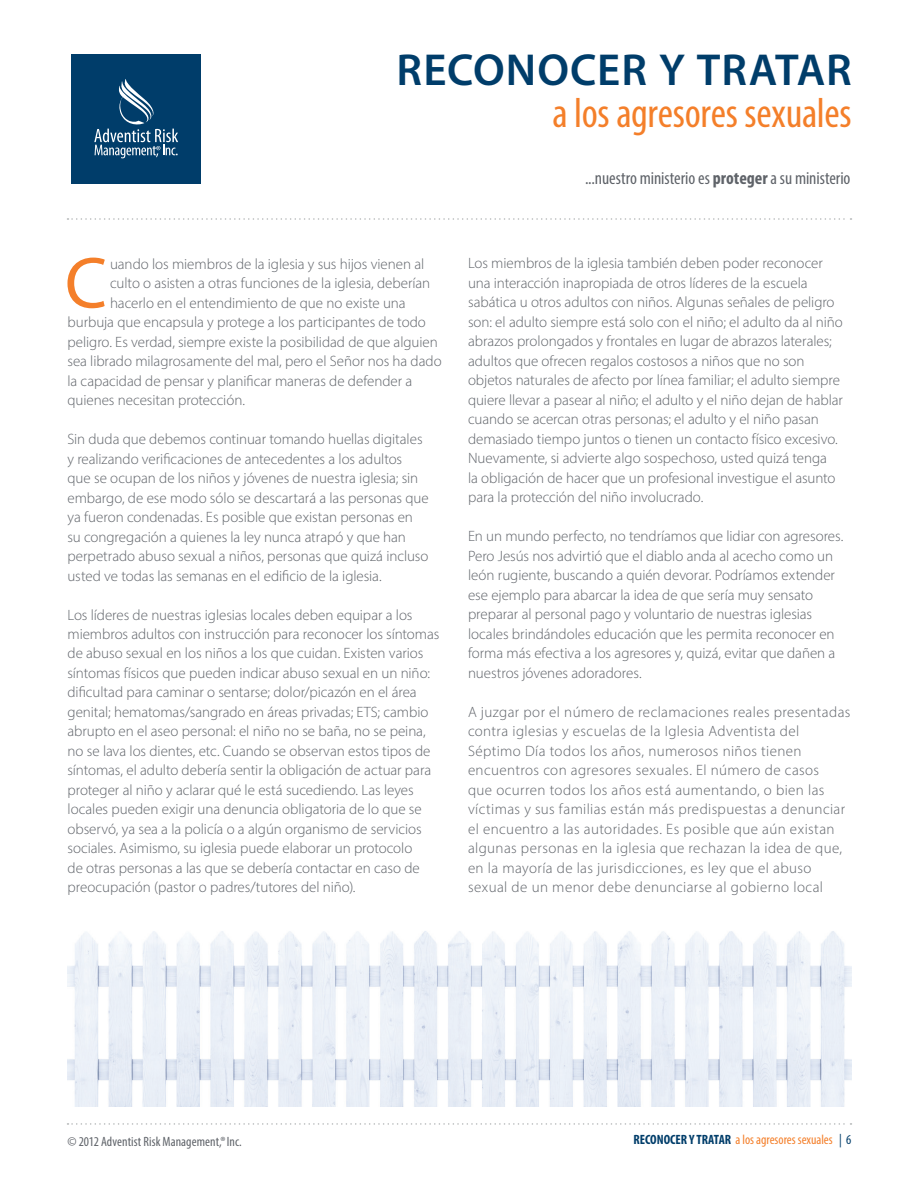
<style>
.page{position:relative;width:918px;height:1188px;background:#fff}
.page>*{position:absolute;margin:0;border:0;box-sizing:border-box;transform-origin:0 0}
.t1{font:72.9px "Myriad Pro";color:#f47f2a}
.t2{font:600 45px "Myriad Pro";letter-spacing:.02em;color:#003d6a}
.t3{font:condensed 42px "Myriad Pro";letter-spacing:-.01em;color:#f47f2a}
.t4{font:condensed 18px "Myriad Pro";letter-spacing:-.005em;color:#5f6369}
.t5{font:300 15px/19.5px "Myriad Pro";color:#5f6369}
.t6{font:300 15px/19.5px "Myriad Pro";letter-spacing:.025em;color:#5f6369}
.t7{font:condensed 13.5px "Myriad Pro";color:#f47f2a}
.t8{font:condensed 13.5px "Myriad Pro";letter-spacing:.005em;color:#5f6369}
.s1{font-weight:700}
.s2{font-weight:700;color:#003d6a}
.s3{color:#003d6a}
</style>
<div class="page">
<div style="left:71px;top:54px;width:130px;height:130px;background:#003d6a"></div>
<svg style="left:94px;top:79px;width:84px;height:79px"></svg>
<svg style="left:68px;top:218px;width:783px;height:2px"></svg>
<svg style="left:68px;top:1123px;width:783px;height:2px"></svg>
<img style="left:68px;top:931px;width:784px;height:176px">
<h2 class="t2" style="left:397px;top:41px;width:457px">RECONOCER Y TRATAR</h2>
<h3 class="t3" style="left:552px;top:87px;width:301px">a los agresores sexuales</h3>
<p class="t4" style="left:585px;top:167px;width:267px">...nuestro ministerio es <span class="s1">proteger</span> a su ministerio</p>
<h1 class="t1" style="left:65px;top:238px;width:44px">C</h1>
<p class="t5" style="left:110px;top:254px;width:316px">uando los miembros de la iglesia y sus hijos vienen al</p>
<p class="t5" style="left:110px;top:273px;width:322px">culto o asisten a otras funciones de la iglesia, deberían</p>
<p class="t5" style="left:110px;top:293px;width:297px">hacerlo en el entendimiento de que no existe una</p>
<p class="t5" style="left:68px;top:312px;width:360px">burbuja que encapsula y protege a los participantes de todo</p>
<p class="t5" style="left:68px;top:332px;width:372px">peligro. Es verdad, siempre existe la posibilidad de que alguien</p>
<p class="t5" style="left:68px;top:351px;width:376px">sea librado milagrosamente del mal, pero el Señor nos ha dado</p>
<p class="t5" style="left:68px;top:371px;width:346px">la capacidad de pensar y planificar maneras de defender a</p>
<p class="t5" style="left:68px;top:390px;width:179px">quienes necesitan protección.</p>
<p class="t5" style="left:68px;top:429px;width:363px">Sin duda que debemos continuar tomando huellas digitales y realizando verificaciones de antecedentes a los adultos que se ocupan de los niños y jóvenes de nuestra iglesia; sin embargo, de ese modo sólo se descartará a las personas que ya fueron condenadas. Es posible que existan personas en su congregación a quienes la ley nunca atrapó y que han perpetrado abuso sexual a niños, personas que quizá incluso usted ve todas las semanas en el edificio de la iglesia.</p>
<p class="t5" style="left:68px;top:605px;width:373px">Los líderes de nuestras iglesias locales deben equipar a los miembros adultos con instrucción para reconocer los síntomas de abuso sexual en los niños a los que cuidan. Existen varios síntomas físicos que pueden indicar abuso sexual en un niño: dificultad para caminar o sentarse; dolor/picazón en el área genital; hematomas/sangrado en áreas privadas; ETS; cambio abrupto en el aseo personal: el niño no se baña, no se peina, no se lava los dientes, etc. Cuando se observan estos tipos de síntomas, el adulto debería sentir la obligación de actuar para proteger al niño y aclarar qué le está sucediendo. Las leyes locales pueden exigir una denuncia obligatoria de lo que se observó, ya sea a la policía o a algún organismo de servicios sociales. Asimismo, su iglesia puede elaborar un protocolo<br>de otras personas a las que se debería contactar en caso de preocupación (pastor o padres/tutores del niño).</p>
<p class="t5" style="left:468px;top:254px;width:377px">Los miembros de la iglesia también deben poder reconocer una interacción inapropiada de otros líderes de la escuela sabática u otros adultos con niños. Algunas señales de peligro son: el adulto siempre está solo con el niño; el adulto da al niño abrazos prolongados y frontales en lugar de abrazos laterales; adultos que ofrecen regalos costosos a niños que no son objetos naturales de afecto por línea familiar; el adulto siempre quiere llevar a pasear al niño; el adulto y el niño dejan de hablar cuando se acercan otras personas; el adulto y el niño pasan demasiado tiempo juntos o tienen un contacto físico excesivo.<br>Nuevamente, si advierte algo sospechoso, usted quizá tenga<br>la obligación de hacer que un profesional investigue el asunto para la protección del niño involucrado.</p>
<p class="t5" style="left:468px;top:527px;width:377px">En un mundo perfecto, no tendríamos que lidiar con agresores.<br>Pero Jesús nos advirtió que el diablo anda al acecho como un león rugiente, buscando a quién devorar. Podríamos extender ese ejemplo para abarcar la idea de que sería muy sensato preparar al personal pago y voluntario de nuestras iglesias locales brindándoles educación que les permita reconocer en forma más efectiva a los agresores y, quizá, evitar que dañen a nuestros jóvenes adoradores.</p>
<p class="t6" style="left:468px;top:702px;width:384px">A juzgar por el número de reclamaciones reales presentadas contra iglesias y escuelas de la Iglesia Adventista del Séptimo Día todos los años, numerosos niños tienen encuentros con agresores sexuales. El número de casos<br>que ocurren todos los años está aumentando, o bien las víctimas y sus familias están más predispuestas a denunciar el encuentro a las autoridades. Es posible que aún existan algunas personas en la iglesia que rechazan la idea de que, en la mayoría de las jurisdicciones, es ley que el abuso sexual de un menor debe denunciarse al gobierno local</p>
<p class="t8" style="left:68px;top:1133px;width:176px">© 2012 Adventist Risk Management,® Inc.</p>
<p class="t7" style="left:633px;top:1132px;width:219px"><span class="s2">RECONOCER Y TRATAR</span> a los agresores sexuales <span class="s3">| 6</span></p>
</div>
